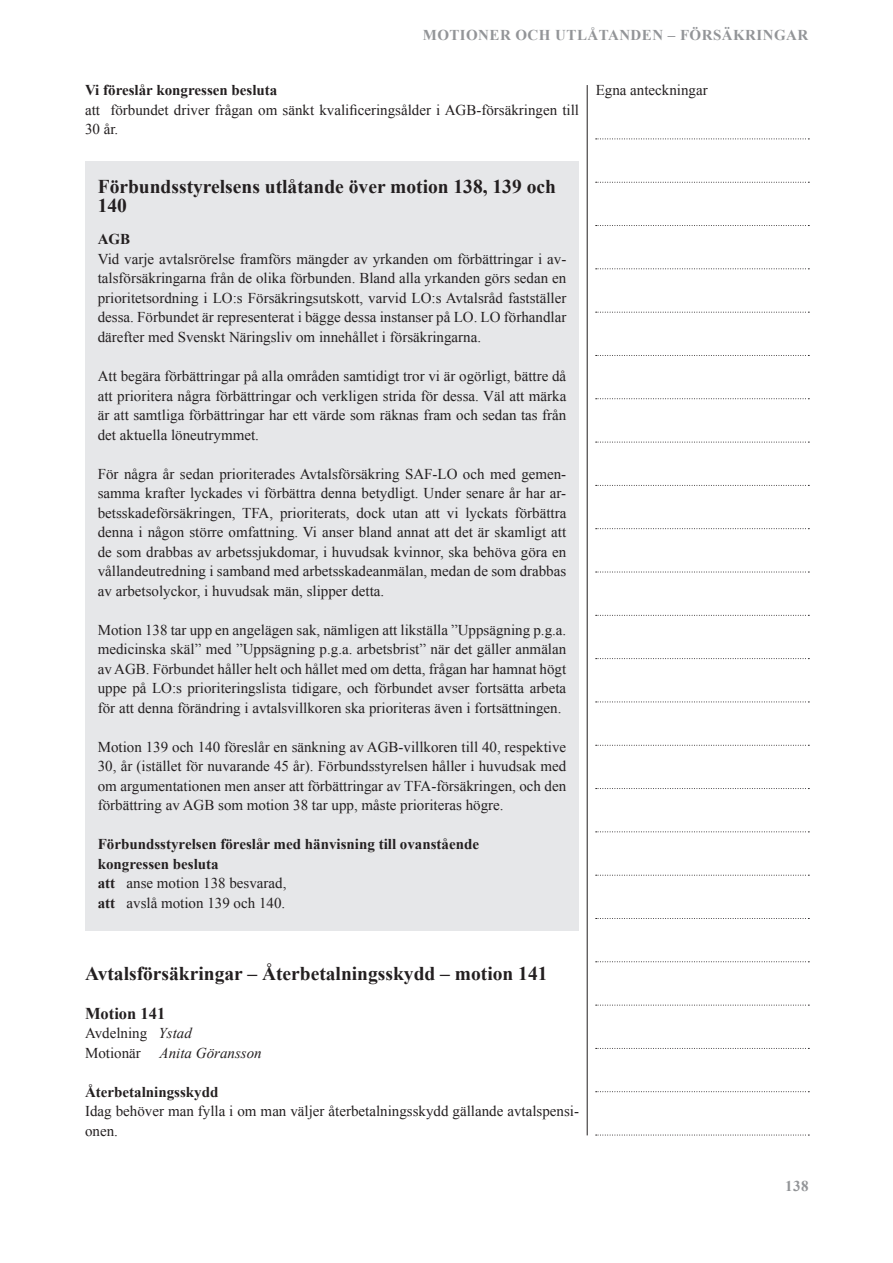
<style>
.page{position:relative;width:893px;height:1263px;background:#fff}
.page>*{position:absolute;margin:0;border:0;box-sizing:border-box;transform-origin:0 0}
.t1{font:700 19.5px/19.5px "Times New Roman";color:#231f20}
.t2{font:700 16.5px "Times New Roman";color:#231f20}
.t3{font:15px/19.5px "Times New Roman";color:#231f20;text-align:justify}
.t4{font:700 15px/19.5px "Times New Roman";color:#231f20}
.t5{font:700 15px "Times New Roman";letter-spacing:.03em;color:#939598}
.t6{font:italic 15px "Times New Roman";color:#231f20}
.s1{font-weight:400}
.s2{font-style:italic}
</style>
<div class="page">
<hr style="left:587px;top:85px;width:1px;height:1050px;background:#231f20">
<svg style="left:596px;top:139px;width:213px;height:1px"></svg>
<svg style="left:596px;top:182px;width:213px;height:1px"></svg>
<svg style="left:596px;top:225px;width:213px;height:1px"></svg>
<svg style="left:596px;top:268px;width:213px;height:1px"></svg>
<svg style="left:596px;top:312px;width:213px;height:1px"></svg>
<svg style="left:596px;top:355px;width:213px;height:1px"></svg>
<svg style="left:596px;top:398px;width:213px;height:1px"></svg>
<svg style="left:596px;top:442px;width:213px;height:1px"></svg>
<svg style="left:596px;top:485px;width:213px;height:1px"></svg>
<svg style="left:596px;top:528px;width:213px;height:1px"></svg>
<svg style="left:596px;top:572px;width:213px;height:1px"></svg>
<svg style="left:596px;top:615px;width:213px;height:1px"></svg>
<svg style="left:596px;top:658px;width:213px;height:1px"></svg>
<svg style="left:596px;top:701px;width:213px;height:1px"></svg>
<svg style="left:596px;top:745px;width:213px;height:1px"></svg>
<svg style="left:596px;top:788px;width:213px;height:1px"></svg>
<svg style="left:596px;top:831px;width:213px;height:1px"></svg>
<svg style="left:596px;top:875px;width:213px;height:1px"></svg>
<svg style="left:596px;top:918px;width:213px;height:1px"></svg>
<svg style="left:596px;top:961px;width:213px;height:1px"></svg>
<svg style="left:596px;top:1005px;width:213px;height:1px"></svg>
<svg style="left:596px;top:1048px;width:213px;height:1px"></svg>
<svg style="left:596px;top:1091px;width:213px;height:1px"></svg>
<svg style="left:596px;top:1135px;width:213px;height:1px"></svg>
<div style="left:85px;top:162px;width:493px;height:769px;background:#e6e7e9"></div>
<p class="t5" style="left:423px;top:25px;width:387px">MOTIONER OCH UTLÅTANDEN – FÖRSÄKRINGAR</p>
<p class="t4" style="left:85px;top:80px;width:194px">Vi föreslår kongressen besluta</p>
<p class="t3" style="left:85px;top:100px;width:495px">att förbundet driver frågan om sänkt kvalificeringsålder i AGB-försäkringen till<br>30 år.</p>
<p class="t3" style="left:596px;top:80px;width:114px">Egna anteckningar</p>
<h1 class="t1" style="left:98px;top:176px;width:460px">Förbundsstyrelsens utlåtande över motion 138, 139 och<br>140</h1>
<p class="t4" style="left:98px;top:229px;width:34px">AGB</p>
<p class="t3" style="left:98px;top:249px;width:470px">Vid varje avtalsrörelse framförs mängder av yrkanden om förbättringar i av&shy;talsförsäkringarna från de olika förbunden. Bland alla yrkanden görs sedan en prioritetsordning i LO:s Försäkringsutskott, varvid LO:s Avtalsråd fastställer dessa. Förbundet är representerat i bägge dessa instanser på LO. LO förhandlar därefter med Svenskt Näringsliv om innehållet i försäkringarna.</p>
<p class="t3" style="left:98px;top:366px;width:470px">Att begära förbättringar på alla områden samtidigt tror vi är ogörligt, bättre då att prioritera några förbättringar och verkligen strida för dessa. Väl att märka är att samtliga förbättringar har ett värde som räknas fram och sedan tas från det aktuella löneutrymmet.</p>
<p class="t3" style="left:98px;top:463px;width:470px">För några år sedan prioriterades Avtalsförsäkring SAF-LO och med gemen&shy;samma krafter lyckades vi förbättra denna betydligt. Under senare år har ar&shy;betsskadeförsäkringen, TFA, prioriterats, dock utan att vi lyckats förbättra denna i någon större omfattning. Vi anser bland annat att det är skamligt att de som drabbas av arbetssjukdomar, i huvudsak kvinnor, ska behöva göra en vållandeutredning i samband med arbetsskadeanmälan, medan de som drabbas av arbetsolyckor, i huvudsak män, slipper detta.</p>
<p class="t3" style="left:98px;top:619px;width:470px">Motion 138 tar upp en angelägen sak, nämligen att likställa ”Uppsägning p.g.a. medicinska skäl” med ”Uppsägning p.g.a. arbetsbrist” när det gäller anmälan av AGB. Förbundet håller helt och hållet med om detta, frågan har hamnat högt uppe på LO:s prioriteringslista tidigare, och förbundet avser fortsätta arbeta för att denna förändring i avtalsvillkoren ska prioriteras även i fortsättningen.</p>
<p class="t3" style="left:98px;top:736px;width:470px">Motion 139 och 140 föreslår en sänkning av AGB-villkoren till 40, respektive 30, år (istället för nuvarande 45 år). Förbundsstyrelsen håller i huvudsak med om argumentationen men anser att förbättringar av TFA-försäkringen, och den förbättring av AGB som motion 38 tar upp, måste prioriteras högre.</p>
<p class="t4" style="left:98px;top:834px;width:383px">Förbundsstyrelsen föreslår med hänvisning till ovanstående kongressen besluta<br>att <span class="s1">anse motion 138 besvarad,<br></span>att <span class="s1">avslå motion 139 och 140.</span></p>
<h1 class="t1" style="left:85px;top:963px;width:464px">Avtalsförsäkringar – Återbetalningsskydd – motion 141</h1>
<p class="t2" style="left:85px;top:1002px;width:82px">Motion 141</p>
<p class="t3" style="left:85px;top:1023px;width:108px">Avdelning <span class="s2">Ystad<br></span>Motionär</p>
<p class="t6" style="left:160px;top:1042px;width:104px">Anita Göransson</p>
<p class="t4" style="left:85px;top:1081px;width:135px">Återbetalningsskydd</p>
<p class="t3" style="left:85px;top:1101px;width:495px">Idag behöver man fylla i om man väljer återbetalningsskydd gällande avtalspensi&shy;onen.</p>
<p class="t5" style="left:785px;top:1175px;width:25px">138</p>
</div>
